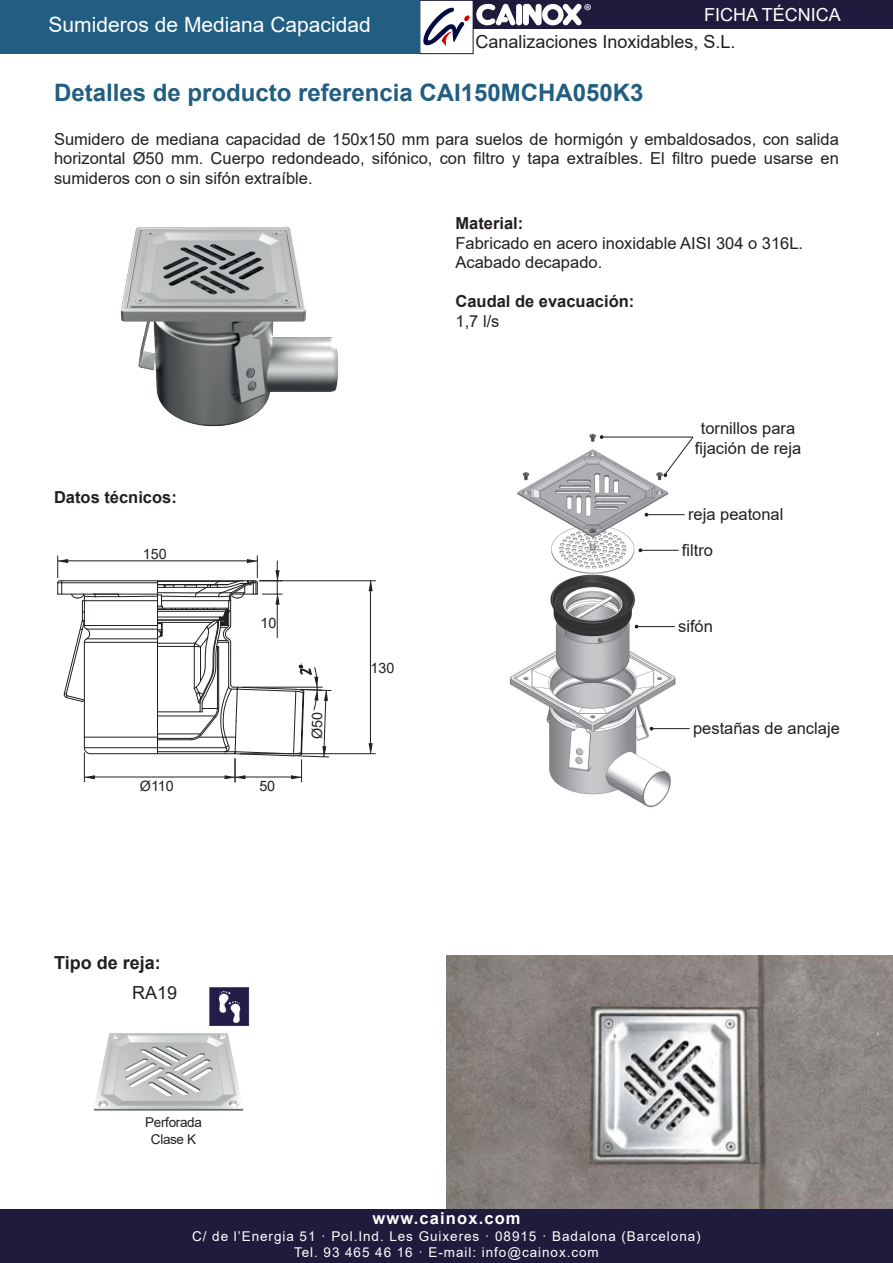
<style>
.page{position:relative;width:893px;height:1263px;background:#fff}
.page>*{position:absolute;margin:0;border:0;box-sizing:border-box;transform-origin:0 0}
.t1{font:700 24px "Arial";color:#215e82}
.t2{font:21px "Arial";color:#fff}
.t3{font:18.75px "Myriad Pro";color:#fff}
.t4{font:18px "Arial";color:#231f20}
.t5{font:18px "Arial";color:#fff}
.t6{font:700 18px "Arial";color:#231f20}
.t7{font:16.5px/19.5px "Arial";color:#231f20;text-align:justify}
.t8{font:700 16.5px "Arial";color:#231f20}
.t9{font:700 16.5px "Arial";letter-spacing:.07em;color:#fff}
.t10{font:14.4px "Arial";color:#231f20}
.t11{font:13.5px/16.2px "Arial";letter-spacing:.07em;color:#fff;text-align:center}
.t12{font:13.5px/16.2px "Arial";letter-spacing:-.025em;color:#231f20;text-align:center}
</style>
<div class="page">
<div style="left:0;top:1209px;width:893px;height:54px;background:#1e1b3c"></div>
<div style="left:419px;top:0;width:54px;height:54px;border:1px solid #1e1b3c"></div>
<div style="left:473px;top:0;width:420px;height:29px;background:#1e1b3c"></div>
<svg style="left:423px;top:8px;width:47px;height:38px"></svg>
<div style="left:516px;top:4px;width:6px;height:21px;background:#fff;border-radius:3px"></div>
<svg style="left:523px;top:4px;width:59px;height:22px"></svg>
<svg style="left:476px;top:4px;width:40px;height:22px"></svg>
<div style="left:0;top:0;width:419px;height:54px;background:#215e82"></div>
<img style="left:510px;top:433px;width:175px;height:375px">
<hr style="left:601px;top:437px;width:92px;height:1px;background:#231f20">
<hr style="left:646px;top:514px;width:39px;height:1px;background:#231f20">
<hr style="left:636px;top:626px;width:39px;height:1px;background:#231f20">
<hr style="left:651px;top:728px;width:39px;height:1px;background:#231f20">
<hr style="left:640px;top:550px;width:39px;height:1px;background:#231f20">
<svg style="left:663px;top:436px;width:31px;height:41px"></svg>
<img style="left:120px;top:227px;width:218px;height:200px">
<img style="left:209px;top:987px;width:40px;height:39px">
<img style="left:446px;top:956px;width:447px;height:253px">
<img style="left:93px;top:1033px;width:151px;height:78px">
<hr style="left:240px;top:753px;width:135px;height:1px;background:#231f20">
<hr style="left:260px;top:580px;width:115px;height:1px;background:#231f20">
<hr style="left:370px;top:591px;width:1px;height:153px;background:#231f20">
<svg style="left:368px;top:743px;width:5px;height:11px"></svg>
<svg style="left:368px;top:580px;width:5px;height:11px"></svg>
<svg style="left:57px;top:556px;width:274px;height:226px"></svg>
<p class="t2" style="left:49px;top:10px;width:324px">Sumideros de Mediana Capacidad</p>
<p class="t3" style="left:584px;top:-1px;width:9px">®</p>
<p class="t5" style="left:704px;top:2px;width:138px">FICHA TÉCNICA</p>
<p class="t4" style="left:475px;top:30px;width:262px">Canalizaciones Inoxidables, S.L.</p>
<p class="t1" style="left:54px;top:76px;width:591px">Detalles de producto referencia CAI150MCHA050K3</p>
<p class="t7" style="left:54px;top:129px;width:786px">Sumidero de mediana capacidad de 150x150 mm para suelos de hormigón y embaldosados, con salida horizontal Ø50 mm. Cuerpo redondeado, sifónico, con filtro y tapa extraíbles. El filtro puede usarse en sumideros con o sin sifón extraíble.</p>
<p class="t8" style="left:455px;top:212px;width:69px">Material:</p>
<p class="t7" style="left:455px;top:233px;width:349px">Fabricado en acero inoxidable AISI 304 o 316L.</p>
<p class="t7" style="left:455px;top:253px;width:148px">Acabado decapado.</p>
<p class="t8" style="left:455px;top:290px;width:180px">Caudal de evacuación:</p>
<p class="t7" style="left:455px;top:311px;width:46px">1,7 l/s</p>
<p class="t8" style="left:54px;top:486px;width:124px">Datos técnicos:</p>
<p class="t10" style="left:143px;top:544px;width:25px">150</p>
<p class="t10" style="left:140px;top:776px;width:36px">Ø110</p>
<p class="t10" style="left:260px;top:613px;width:17px">10</p>
<p class="t10" style="left:259px;top:776px;width:17px">50</p>
<p class="t10" style="left:307px;top:739px;width:29px;rotate:-90deg">Ø50</p>
<p class="t10" style="left:371px;top:658px;width:25px">130</p>
<p class="t6" style="left:54px;top:950px;width:108px">Tipo de reja:</p>
<p class="t4" style="left:132px;top:980px;width:47px">RA19</p>
<p class="t12" style="left:145px;top:1114px;width:58px">Perforada<br>Clase K</p>
<p class="t7" style="left:701px;top:419px;width:96px">tornillos para</p>
<p class="t7" style="left:695px;top:438px;width:108px">fijación de reja</p>
<p class="t7" style="left:688px;top:505px;width:97px">reja peatonal</p>
<p class="t7" style="left:682px;top:540px;width:33px">filtro</p>
<p class="t7" style="left:678px;top:616px;width:36px">sifón</p>
<p class="t7" style="left:693px;top:719px;width:148px">pestañas de anclaje</p>
<p class="t9" style="left:372px;top:1207px;width:150px">www.cainox.com</p>
<p class="t11" style="left:192px;top:1228px;width:510px">C/ de l’Energia 51 · Pol.Ind. Les Guixeres · 08915 · Badalona (Barcelona)<br>Tel. 93 465 46 16 · E-mail: info@cainox.com</p>
</div>
